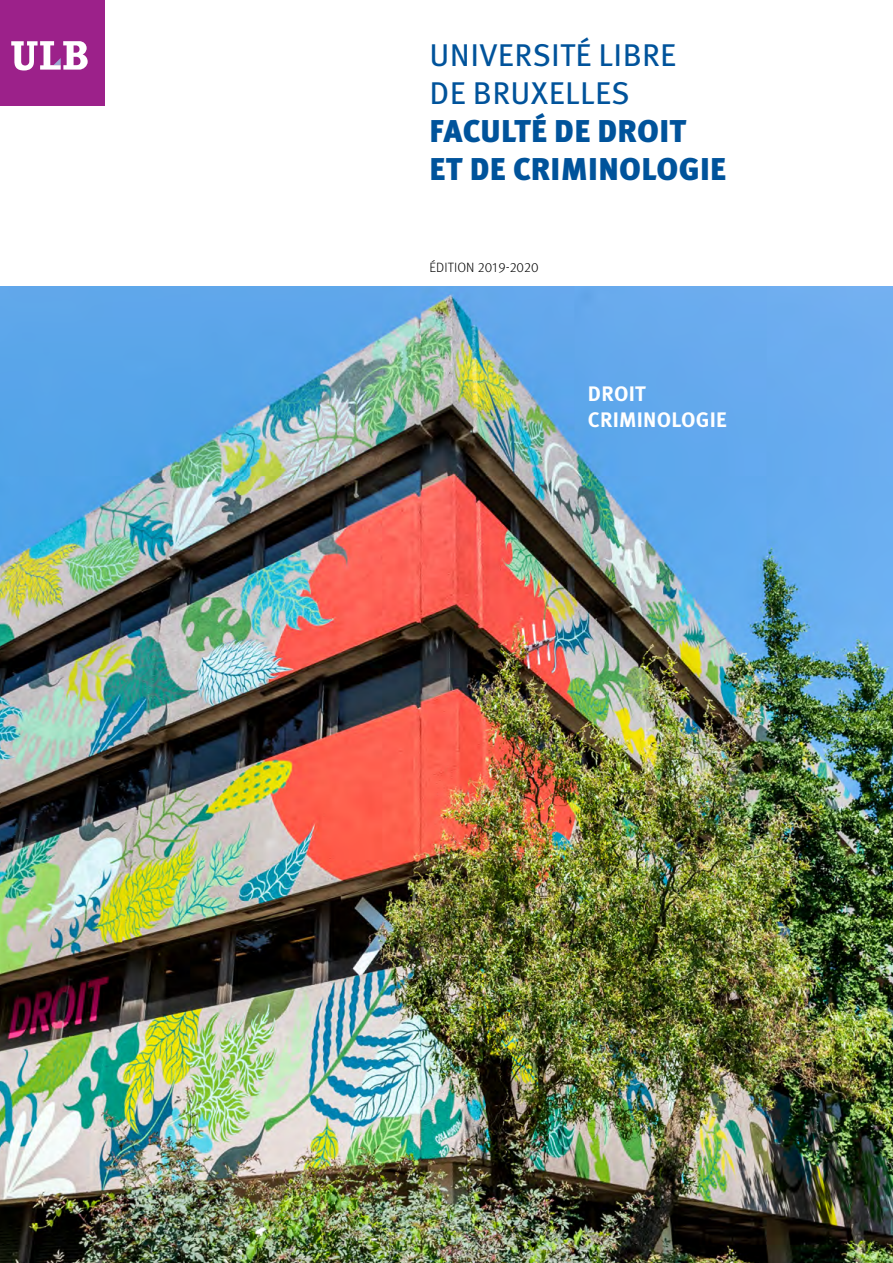
<style>
.page{position:relative;width:893px;height:1263px;background:#fff}
.page>*{position:absolute;margin:0;border:0;box-sizing:border-box;transform-origin:0 0}
.t1{font:900 31.5px/37.8px "Meta OT";letter-spacing:.01em;color:#00539b}
.t2{font:31.5px/37.8px "Meta OT";letter-spacing:.01em;color:#00539b}
.t3{font:700 21px/26.5px "Meta OT";letter-spacing:.01em;color:#fff}
.t4{font:300 13.5px "Meta OT";letter-spacing:.01em;color:#000}
</style>
<div class="page">
<div style="left:0;top:0;width:105px;height:105px;background:#9c218a"></div>
<img style="left:0;top:286px;width:893px;height:977px">
<svg style="left:11px;top:41px;width:77px;height:30px"></svg>
<p class="t2" style="left:430px;top:37px;width:248px">UNIVERSITÉ LIBRE<br>DE BRUXELLES</p>
<p class="t1" style="left:430px;top:113px;width:298px">FACULTÉ DE DROIT<br>ET DE CRIMINOLOGIE</p>
<p class="t4" style="left:430px;top:259px;width:111px">ÉDITION 2019-2020</p>
<p class="t3" style="left:588px;top:380px;width:140px">DROIT<br>CRIMINOLOGIE</p>
</div>
